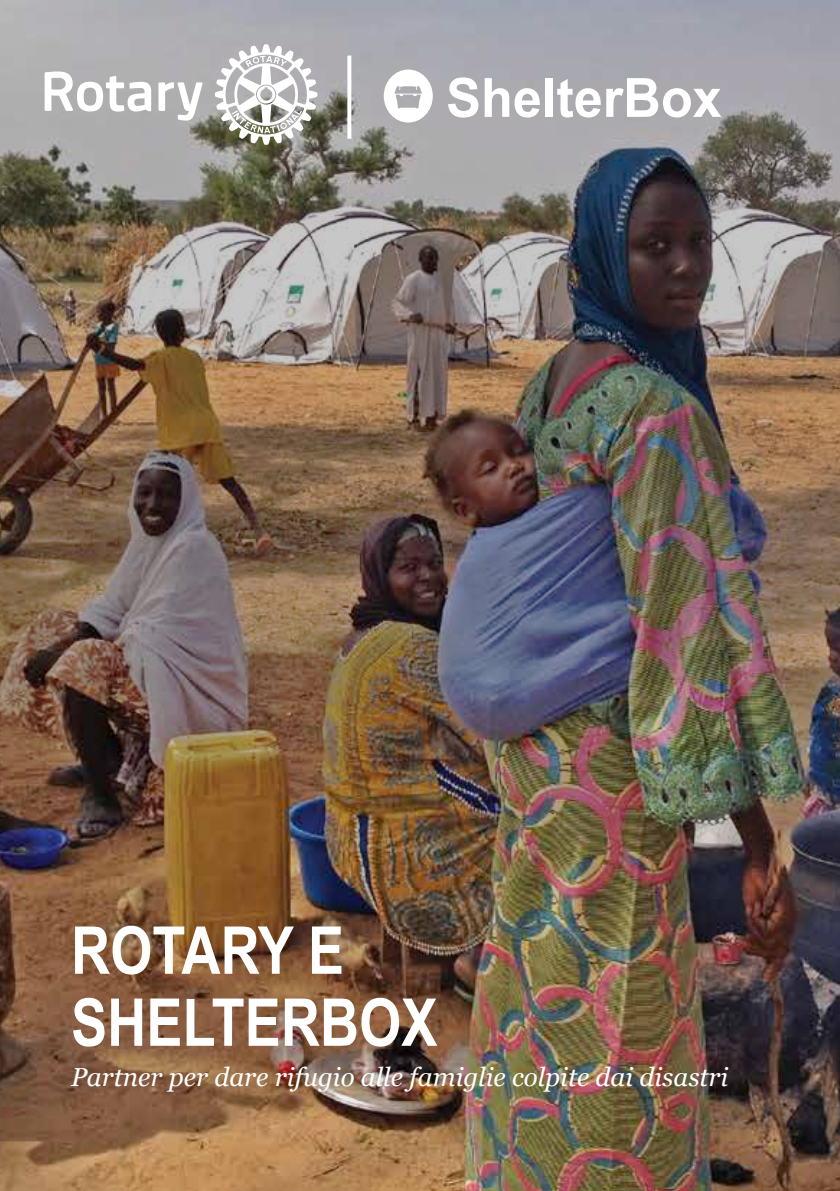
<style>
.page{position:relative;width:840px;height:1191px;background:#fff}
.page>*{position:absolute;margin:0;border:0;box-sizing:border-box;transform-origin:0 0}
.t1{font:700 66px/72px "Arial Narrow";color:#fff}
.t2{font:700 54.2px "Arial";color:#fff;scale:.96 1}
.t3{font:italic 26px "Georgia";color:#fff}
</style>
<div class="page">
<img style="left:0;top:0;width:839px;height:1191px">
<svg style="left:45px;top:72px;width:157px;height:49px"></svg>
<svg style="left:215px;top:44px;width:102px;height:101px"></svg>
<svg style="left:347px;top:56px;width:4px;height:83px"></svg>
<svg style="left:383px;top:70px;width:49px;height:53px"></svg>
<h2 class="t2" style="left:446px;top:60px;width:288px">ShelterBox</h2>
<h1 class="t1" style="left:71px;top:911px;width:367px">ROTARY E<br>SHELTERBOX</h1>
<p class="t3" style="left:71px;top:1061px;width:658px">Partner per dare rifugio alle famiglie colpite dai disastri</p>
</div>
